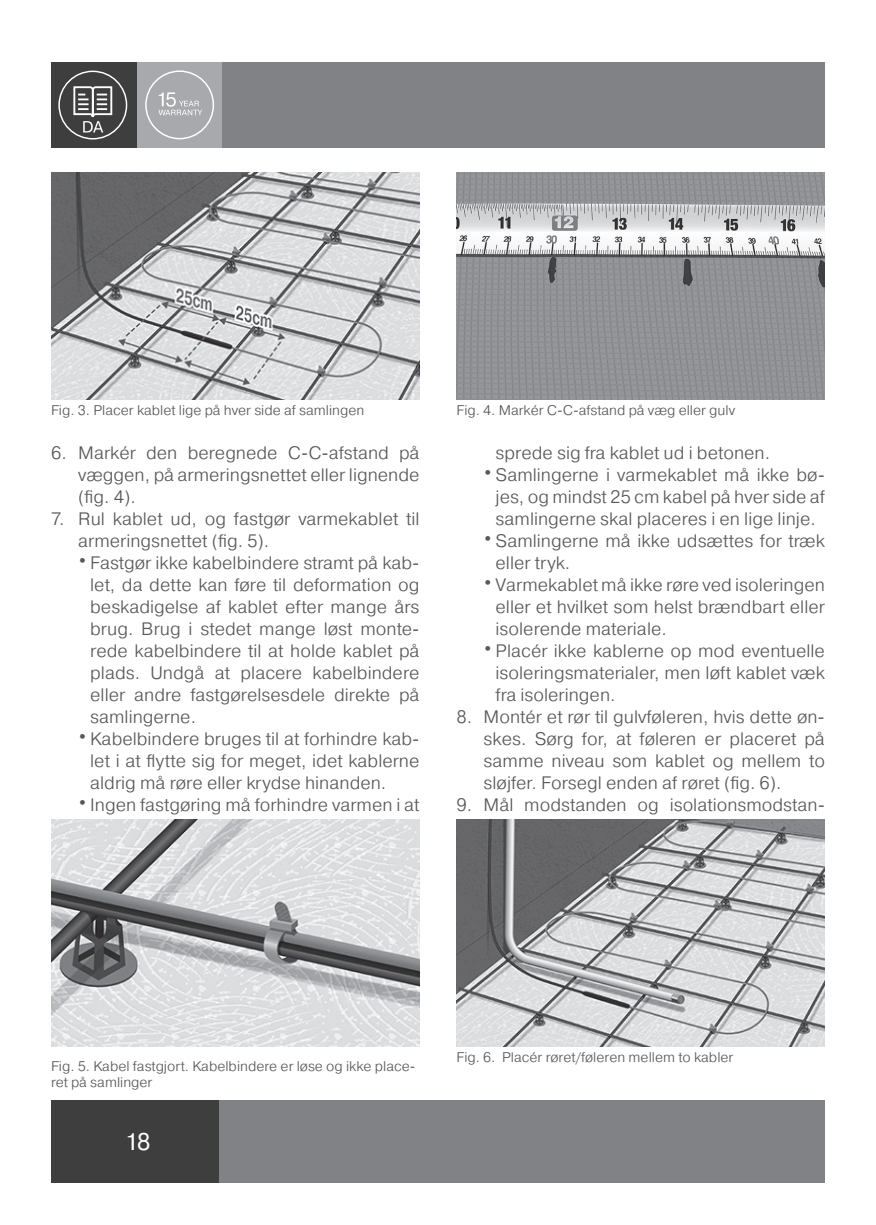
<style>
.page{position:relative;width:876px;height:1225px;background:#fff}
.page>*{position:absolute;margin:0;border:0;box-sizing:border-box;transform-origin:0 0}
.t1{font:24px "Pragmatica";color:#fff}
.t2{font:300 18px/22px "Pragmatica";color:#57585a;text-align:justify}
.t3{font:300 14px/16px "Pragmatica";color:#57585a}
</style>
<div class="page">
<div style="left:51px;top:62px;width:774px;height:85px;background:#808285"></div>
<div style="left:51px;top:1100px;width:774px;height:82px;background:#808285"></div>
<div style="left:136px;top:62px;width:85px;height:85px;background:#a8a9ad"></div>
<svg style="left:145px;top:70px;width:69px;height:69px"></svg>
<div style="left:51px;top:1100px;width:167px;height:82px;background:#3e3e3f"></div>
<div style="left:51px;top:62px;width:85px;height:85px;background:#3e3e3f"></div>
<svg style="left:58px;top:71px;width:69px;height:68px"></svg>
<img style="left:456px;top:819px;width:369px;height:227px">
<img style="left:456px;top:172px;width:369px;height:227px">
<img style="left:51px;top:172px;width:369px;height:227px">
<img style="left:51px;top:819px;width:369px;height:227px">
<p class="t3" style="left:51px;top:402px;width:315px">Fig. 3. Placer kablet lige på hver side af samlingen</p>
<p class="t3" style="left:456px;top:401px;width:280px">Fig. 4. Markér C-C-afstand på væg eller gulv</p>
<p class="t2" style="left:78px;top:441px;width:343px;text-indent:-27px">6. Markér den beregnede C-C-afstand på væggen, på armeringsnettet eller lignende (fig. 4).</p>
<p class="t2" style="left:78px;top:507px;width:343px;text-indent:-27px">7. Rul kablet ud, og fastgør varmekablet til armeringsnettet (fig. 5).</p>
<p class="t2" style="left:90px;top:551px;width:331px;text-indent:-12px"><sup>•</sup> Fastgør ikke kabelbindere stramt på kab&shy;let, da dette kan føre til deformation og beskadigelse af kablet efter mange års brug. Brug i stedet mange løst monte&shy;rede kabelbindere til at holde kablet på plads. Undgå at placere kabelbindere eller andre fastgørelsesdele direkte på samlingerne.</p>
<p class="t2" style="left:90px;top:727px;width:331px;text-indent:-12px"><sup>•</sup> Kabelbindere bruges til at forhindre kab&shy;let i at flytte sig for meget, idet kablerne aldrig må røre eller krydse hinanden.</p>
<p class="t2" style="left:78px;top:793px;width:343px"><sup>•</sup> Ingen fastgøring må forhindre varmen i at</p>
<p class="t2" style="left:496px;top:441px;width:276px">sprede sig fra kablet ud i betonen.</p>
<p class="t2" style="left:496px;top:463px;width:331px;text-indent:-12px"><sup>•</sup> Samlingerne i varmekablet må ikke bø&shy;jes, og mindst 25 cm kabel på hver side af samlingerne skal placeres i en lige linje.</p>
<p class="t2" style="left:496px;top:529px;width:331px;text-indent:-12px"><sup>•</sup> Samlingerne må ikke udsættes for træk eller tryk.</p>
<p class="t2" style="left:496px;top:573px;width:331px;text-indent:-12px"><sup>•</sup> Varmekablet må ikke røre ved isoleringen eller et hvilket som helst brændbart eller isolerende materiale.</p>
<p class="t2" style="left:496px;top:639px;width:331px;text-indent:-12px"><sup>•</sup> Placér ikke kablerne op mod eventuelle isoleringsmaterialer, men løft kablet væk fra isoleringen.</p>
<p class="t2" style="left:484px;top:705px;width:343px;text-indent:-27px">8. Montér et rør til gulvføleren, hvis dette øn&shy;skes. Sørg for, at føleren er placeret på samme niveau som kablet og mellem to sløjfer. Forsegl enden af røret (fig. 6).</p>
<p class="t2" style="left:456px;top:793px;width:370px">9. Mål modstanden og isolationsmodstan-</p>
<p class="t3" style="left:51px;top:1057px;width:366px">Fig. 5. Kabel fastgjort. Kabelbindere er løse og ikke place&shy;ret på samlinger</p>
<h1 class="t1" style="left:125px;top:1127px;width:27px">18</h1>
<p class="t3" style="left:456px;top:1049px;width:278px">Fig. 6. Placér røret/føleren mellem to kabler</p>
</div>
